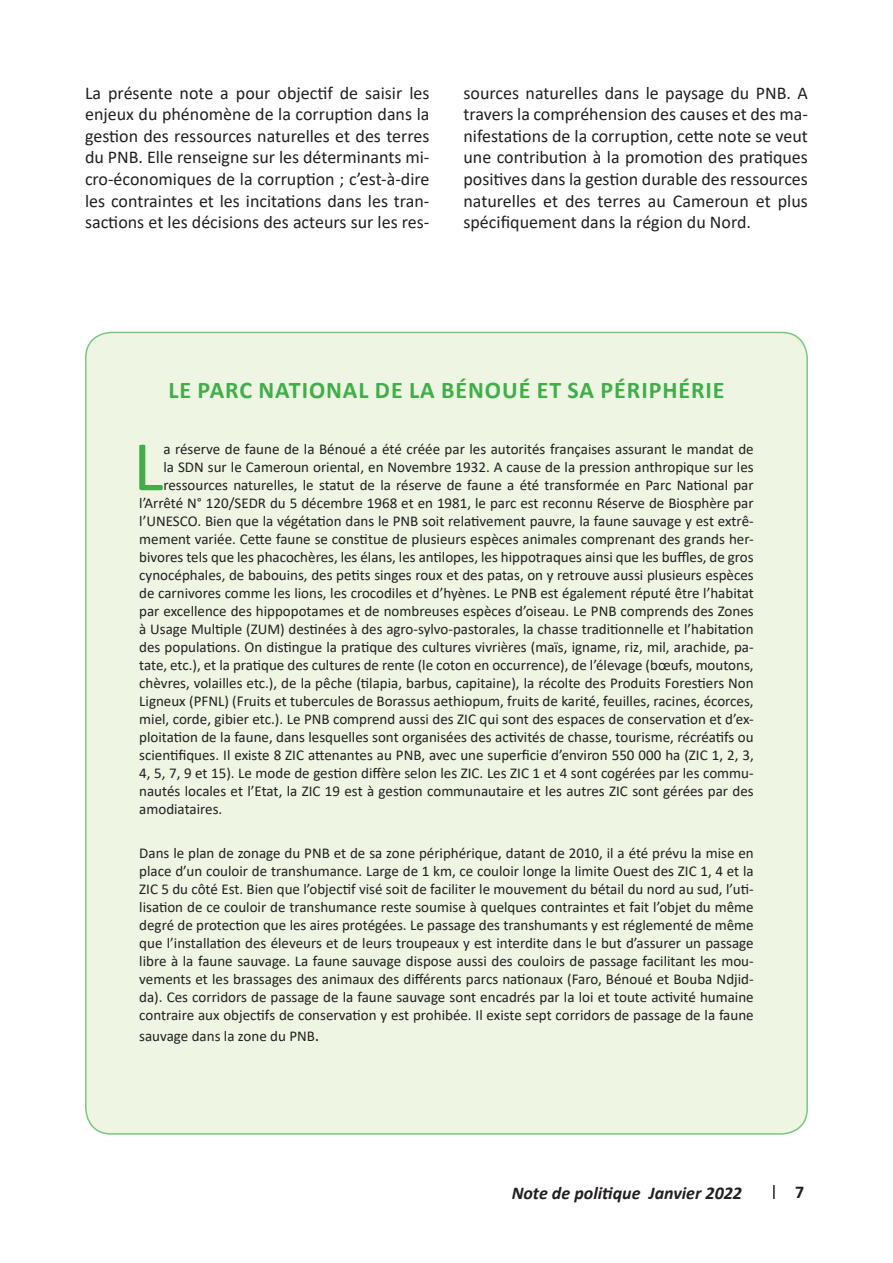
<style>
.page{position:relative;width:893px;height:1263px;background:#fff}
.page>*{position:absolute;margin:0;border:0;box-sizing:border-box;transform-origin:0 0}
.t1{font:71.7px "Calibri";color:#40ae49}
.t2{font:700 24px "Calibri";letter-spacing:.04em;color:#40ae49}
.t3{font:18px/21.6px "Calibri";color:#231f20;text-align:justify}
.t4{font:italic 700 18px "Calibri";color:#231f20}
.t5{font:700 18px "Calibri";color:#231f20}
.t6{font:15px/18px "Calibri";color:#231f20;text-align:justify}
.s1{font-size:18px}
</style>
<div class="page">
<svg style="left:773px;top:1185px;width:2px;height:14px"></svg>
<div style="left:86px;top:332px;width:721px;height:802px;background:#eef5e3;border-radius:26px"></div>
<p class="t3" style="left:85px;top:81px;width:346px">La présente note a pour objectif de saisir les enjeux du phénomène de la corruption dans la gestion des ressources naturelles et des terres du PNB. Elle renseigne sur les déterminants mi&shy;cro-économiques de la corruption ; c’est-à-dire les contraintes et les incitations dans les tran&shy;sactions et les décisions des acteurs sur les res-</p>
<p class="t3" style="left:463px;top:81px;width:346px">sources naturelles dans le paysage du PNB. A travers la compréhension des causes et des ma&shy;nifestations de la corruption, cette note se veut une contribution à la promotion des pratiques positives dans la gestion durable des ressources naturelles et des terres au Cameroun et plus spécifiquement dans la région du Nord.</p>
<h2 class="t2" style="left:168px;top:373px;width:558px">LE PARC NATIONAL DE LA BÉNOUÉ ET SA PÉRIPHÉRIE</h2>
<h1 class="t1" style="left:133px;top:417px;width:32px">L</h1>
<p class="t6" style="left:163px;top:440px;width:592px">a réserve de faune de la Bénoué a été créée par les autorités françaises assurant le mandat de</p>
<p class="t6" style="left:163px;top:458px;width:592px">la SDN sur le Cameroun oriental, en Novembre 1932. A cause de la pression anthropique sur les</p>
<p class="t6" style="left:163px;top:476px;width:592px">ressources naturelles, le statut de la réserve de faune a été transformée en Parc National par</p>
<p class="t6" style="left:139px;top:494px;width:616px">l’Arrêté N° 120/SEDR du 5 décembre 1968 et en 1981, le parc est reconnu Réserve de Biosphère par</p>
<p class="t6" style="left:139px;top:512px;width:616px">l’UNESCO. Bien que la végétation dans le PNB soit relativement pauvre, la faune sauvage y est extrê-</p>
<p class="t6" style="left:139px;top:530px;width:616px">mement variée. Cette faune se constitue de plusieurs espèces animales comprenant des grands her-</p>
<p class="t6" style="left:139px;top:548px;width:616px">bivores tels que les phacochères, les élans, les antilopes, les hippotraques ainsi que les buffles, de gros</p>
<p class="t6" style="left:139px;top:566px;width:616px">cynocéphales, de babouins, des petits singes roux et des patas, on y retrouve aussi plusieurs espèces</p>
<p class="t6" style="left:139px;top:584px;width:616px">de carnivores comme les lions, les crocodiles et d’hyènes. Le PNB est également réputé être l’habitat</p>
<p class="t6" style="left:139px;top:602px;width:616px">par excellence des hippopotames et de nombreuses espèces d’oiseau. Le PNB comprends des Zones</p>
<p class="t6" style="left:139px;top:620px;width:616px">à Usage Multiple (ZUM) destinées à des agro-sylvo-pastorales, la chasse traditionnelle et l’habitation</p>
<p class="t6" style="left:139px;top:638px;width:616px">des populations. On distingue la pratique des cultures vivrières (maïs, igname, riz, mil, arachide, pa-</p>
<p class="t6" style="left:139px;top:656px;width:616px">tate, etc.), et la pratique des cultures de rente (le coton en occurrence), de l’élevage (bœufs, moutons,</p>
<p class="t6" style="left:139px;top:674px;width:616px">chèvres, volailles etc.), de la pêche (tilapia, barbus, capitaine), la récolte des Produits Forestiers Non</p>
<p class="t6" style="left:139px;top:692px;width:616px">Ligneux (PFNL) (Fruits et tubercules de Borassus aethiopum, fruits de karité, feuilles, racines, écorces,</p>
<p class="t6" style="left:139px;top:710px;width:616px">miel, corde, gibier etc.). Le PNB comprend aussi des ZIC qui sont des espaces de conservation et d’ex-</p>
<p class="t6" style="left:139px;top:728px;width:616px">ploitation de la faune, dans lesquelles sont organisées des activités de chasse, tourisme, récréatifs ou</p>
<p class="t6" style="left:139px;top:746px;width:616px">scientifiques. Il existe 8 ZIC attenantes au PNB, avec une superficie d’environ 550 000 ha (ZIC 1, 2, 3,</p>
<p class="t6" style="left:139px;top:764px;width:616px">4, 5, 7, 9 et 15). Le mode de gestion diffère selon les ZIC. Les ZIC 1 et 4 sont cogérées par les commu-</p>
<p class="t6" style="left:139px;top:782px;width:616px">nautés locales et l’Etat, la ZIC 19 est à gestion communautaire et les autres ZIC sont gérées par des</p>
<p class="t6" style="left:139px;top:800px;width:85px">amodiataires.</p>
<p class="t6" style="left:139px;top:843px;width:616px">Dans le plan de zonage du PNB et de sa zone périphérique, datant de 2010, il a été prévu la mise en place d’un couloir de transhumance. Large de 1 km, ce couloir longe la limite Ouest des ZIC 1, 4 et la ZIC 5 du côté Est. Bien que l’objectif visé soit de faciliter le mouvement du bétail du nord au sud, l’uti&shy;lisation de ce couloir de transhumance reste soumise à quelques contraintes et fait l’objet du même degré de protection que les aires protégées. Le passage des transhumants y est réglementé de même que l’installation des éleveurs et de leurs troupeaux y est interdite dans le but d’assurer un passage libre à la faune sauvage. La faune sauvage dispose aussi des couloirs de passage facilitant les mou&shy;vements et les brassages des animaux des différents parcs nationaux (Faro, Bénoué et Bouba Ndjid&shy;da). Ces corridors de passage de la faune sauvage sont encadrés par la loi et toute activité humaine contraire aux objectifs de conservation y est prohibée. Il existe sept corridors de passage de la faune</p>
<p class="t6" style="left:139px;top:1027px;width:182px">sauvage dans la zone du PNB<span class="s1">.</span></p>
<p class="t4" style="left:512px;top:1180px;width:232px">Note de politique Janvier 2022</p>
<p class="t5" style="left:795px;top:1179px;width:11px">7</p>
</div>
